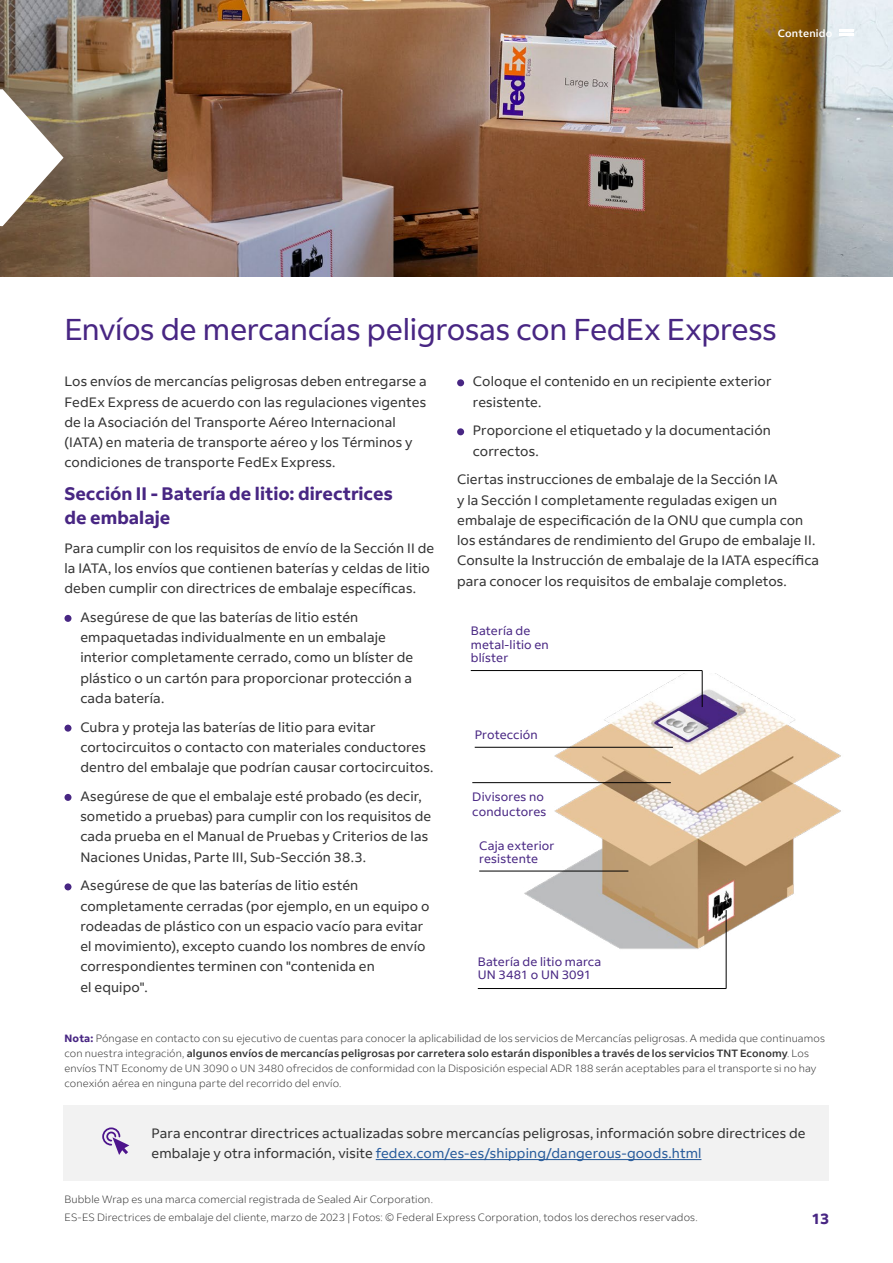
<style>
.page{position:relative;width:893px;height:1263px;background:#fff}
.page>*{position:absolute;margin:0;border:0;box-sizing:border-box;transform-origin:0 0}
.t1{font:30px "Fed Ex Sans";letter-spacing:-.01em;color:#482683}
.t2{font:700 18px/24px "Fed Ex Sans";color:#482683}
.t3{font:700 15px "Fed Ex Sans";color:#482683}
.t4{font:13.5px/20.2px "Fed Ex Sans";letter-spacing:.01em;color:#333}
.t5{font:12.15px/13.5px "Fed Ex Sans";letter-spacing:.015em;color:#482683}
.t6{font:300 10.5px/15px "Fed Ex Sans";letter-spacing:.01em;color:#333}
.t7{font:500 10.5px "Fed Ex Sans";letter-spacing:.02em;color:#fff}
.s1{font-weight:700;color:#482683}
.s2{font-weight:500}
.s3{color:#275b9b}
</style>
<div class="page">
<img style="left:0;top:0;width:893px;height:276px">
<svg style="left:0;top:89px;width:64px;height:137px"></svg>
<div style="left:64px;top:615px;width:7px;height:7px;background:#482683;border-radius:50%"></div>
<div style="left:64px;top:725px;width:7px;height:7px;background:#482683;border-radius:50%"></div>
<div style="left:64px;top:794px;width:7px;height:7px;background:#482683;border-radius:50%"></div>
<div style="left:64px;top:883px;width:7px;height:7px;background:#482683;border-radius:50%"></div>
<div style="left:457px;top:379px;width:7px;height:7px;background:#482683;border-radius:50%"></div>
<div style="left:457px;top:428px;width:7px;height:7px;background:#482683;border-radius:50%"></div>
<div style="left:64px;top:1105px;width:765px;height:76px;background:#f2f2f2"></div>
<hr style="left:376px;top:1159px;width:325px;height:1px;background:#275b9b">
<svg style="left:102px;top:1127px;width:27px;height:28px"></svg>
<img style="left:521px;top:673px;width:320px;height:306px">
<hr style="left:475px;top:747px;width:198px;height:1px;background:#000">
<hr style="left:479px;top:871px;width:149px;height:1px;background:#000">
<hr style="left:471px;top:670px;width:231px;height:1px;background:#000">
<hr style="left:702px;top:671px;width:1px;height:36px;background:#000">
<hr style="left:478px;top:988px;width:248px;height:1px;background:#000">
<hr style="left:726px;top:910px;width:1px;height:79px;background:#000">
<hr style="left:472px;top:782px;width:199px;height:1px;background:#000">
<svg style="left:838px;top:30px;width:15px;height:6px"></svg>
<p class="t7" style="left:778px;top:27px;width:56px">Contenido</p>
<h1 class="t1" style="left:64px;top:312px;width:714px">Envíos de mercancías peligrosas con FedEx Express</h1>
<p class="t4" style="left:64px;top:372px;width:364px">Los envíos de mercancías peligrosas deben entregarse a FedEx Express de acuerdo con las regulaciones vigentes de la Asociación del Transporte Aéreo Internacional (IATA) en materia de transporte aéreo y los Términos y condiciones de transporte FedEx Express.</p>
<h2 class="t2" style="left:64px;top:482px;width:330px">Sección II - Batería de litio: directrices de embalaje</h2>
<p class="t4" style="left:64px;top:538px;width:371px">Para cumplir con los requisitos de envío de la Sección II de la IATA, los envíos que contienen baterías y celdas de litio deben cumplir con directrices de embalaje específicas.</p>
<p class="t4" style="left:80px;top:607px;width:334px">Asegúrese de que las baterías de litio estén empaquetadas individualmente en un embalaje interior completamente cerrado, como un blíster de plástico o un cartón para proporcionar protección a cada batería.</p>
<p class="t4" style="left:80px;top:717px;width:355px">Cubra y proteja las baterías de litio para evitar cortocircuitos o contacto con materiales conductores dentro del embalaje que podrían causar cortocircuitos.</p>
<p class="t4" style="left:80px;top:786px;width:352px">Asegúrese de que el embalaje esté probado (es decir, sometido a pruebas) para cumplir con los requisitos de cada prueba en el Manual de Pruebas y Criterios de las Naciones Unidas, Parte III, Sub-Sección 38.3.</p>
<p class="t4" style="left:80px;top:876px;width:351px">Asegúrese de que las baterías de litio estén completamente cerradas (por ejemplo, en un equipo o rodeadas de plástico con un espacio vacío para evitar el movimiento), excepto cuando los nombres de envío correspondientes terminen con "contenida en<br>el equipo".</p>
<p class="t4" style="left:473px;top:372px;width:300px">Coloque el contenido en un recipiente exterior resistente.</p>
<p class="t4" style="left:473px;top:421px;width:299px">Proporcione el etiquetado y la documentación correctos.</p>
<p class="t4" style="left:457px;top:470px;width:363px">Ciertas instrucciones de embalaje de la Sección IA<br>y la Sección I completamente reguladas exigen un embalaje de especificación de la ONU que cumpla con los estándares de rendimiento del Grupo de embalaje II.<br>Consulte la Instrucción de embalaje de la IATA específica para conocer los requisitos de embalaje completos.</p>
<p class="t5" style="left:471px;top:624px;width:80px">Batería de metal-litio en blíster</p>
<p class="t5" style="left:475px;top:728px;width:65px">Protección</p>
<p class="t5" style="left:472px;top:789px;width:76px;line-height:15px">Divisores no conductores</p>
<p class="t5" style="left:479px;top:839px;width:77px">Caja exterior resistente</p>
<p class="t5" style="left:478px;top:955px;width:125px">Batería de litio marca<br>UN 3481 o UN 3091</p>
<p class="t6" style="left:64px;top:1031px;width:762px"><span class="s1">Nota:</span> Póngase en contacto con su ejecutivo de cuentas para conocer la aplicabilidad de los servicios de Mercancías peligrosas. A medida que continuamos con nuestra integración, <span class="s2">algunos envíos de mercancías peligrosas por carretera solo estarán disponibles a través de los servicios TNT Economy</span>. Los envíos TNT Economy de UN 3090 o UN 3480 ofrecidos de conformidad con la Disposición especial ADR 188 serán aceptables para el transporte si no hay conexión aérea en ninguna parte del recorrido del envío.</p>
<p class="t4" style="left:151px;top:1123px;width:656px">Para encontrar directrices actualizadas sobre mercancías peligrosas, información sobre directrices de embalaje y otra información, visite <span class="s3">fedex.com/es-es/shipping/dangerous-goods.html</span></p>
<p class="t6" style="left:64px;top:1191px;width:370px">Bubble Wrap es una marca comercial registrada de Sealed Air Corporation.</p>
<p class="t6" style="left:64px;top:1210px;width:635px">ES-ES Directrices de embalaje del cliente, marzo de 2023 | Fotos: © Federal Express Corporation, todos los derechos reservados.</p>
<p class="t3" style="left:812px;top:1210px;width:19px">13</p>
</div>
